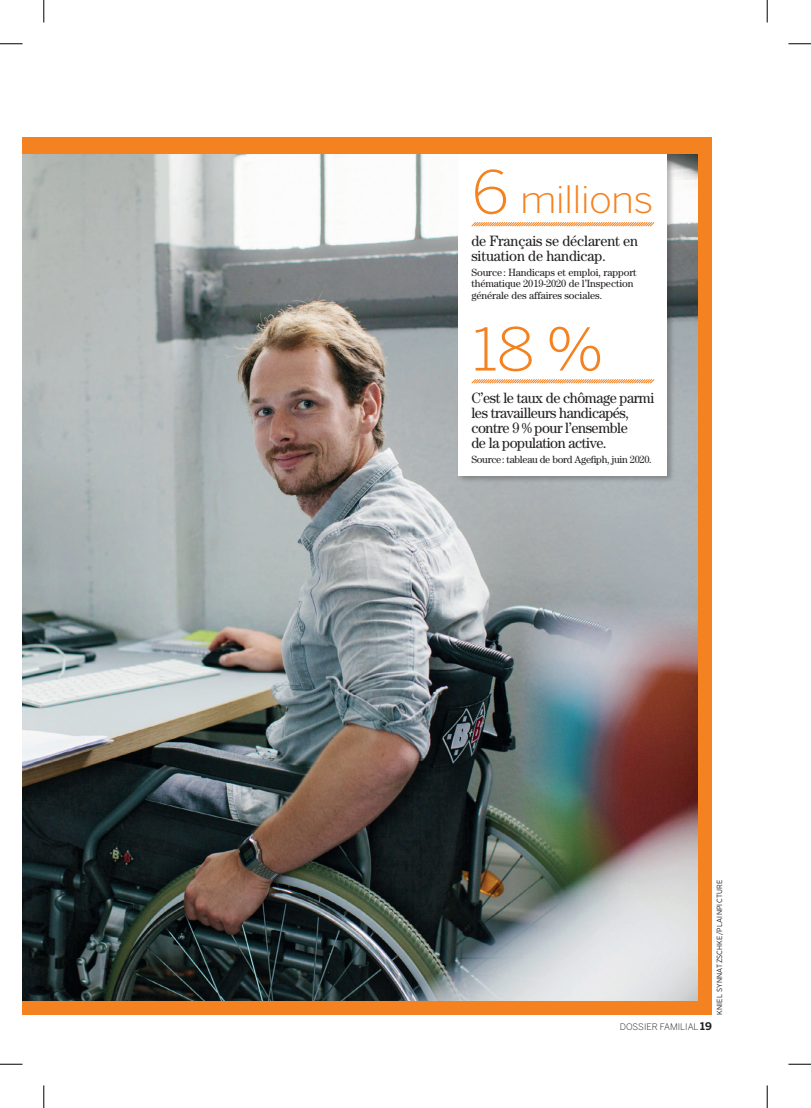
<style>
.page{position:relative;width:811px;height:1108px;background:#fff}
.page>*{position:absolute;margin:0;border:0;box-sizing:border-box;transform-origin:0 0}
.t1{font:300 58.5px "Benton Sans";color:#f58220;scale:1.07 1}
.t2{font:300 37.5px "Benton Sans";letter-spacing:-.02em;color:#f58220;scale:1.07 1}
.t3{font:15px/15px "Century Std";letter-spacing:-.03em;color:#231f20;scale:.95 1}
.t4{font:15px/15px "Century Std";letter-spacing:-.01em;color:#231f20;scale:.95 1}
.t5{font:10.5px/11.2px "Century Std";letter-spacing:-.01em;color:#231f20}
.t6{font:10.5px "Century Std";letter-spacing:-.03em;color:#231f20}
.t7{font:300 9px "Benton Sans";color:#231f20}
.t8{font:7.5px "Gotham Narrow";letter-spacing:.03em;color:#231f20}
.s1{font-size:58.5px}
.s2{font-weight:700;font-size:10.5px}
</style>
<div class="page">
<div style="left:22px;top:137px;width:689px;height:878px;background:#f58220"></div>
<img style="left:22px;top:154px;width:675px;height:846px">
<div style="left:457px;top:153px;width:217px;height:331px;background:#231f20;opacity:.3"></div>
<div style="left:458px;top:155px;width:209px;height:321px;background:#fff"></div>
<svg style="left:471px;top:222px;width:184px;height:5px"></svg>
<svg style="left:471px;top:379px;width:184px;height:5px"></svg>
<svg style="left:0;top:44px;width:22px;height:1px"></svg>
<svg style="left:788px;top:44px;width:22px;height:1px"></svg>
<svg style="left:0;top:1064px;width:22px;height:1px"></svg>
<svg style="left:788px;top:1064px;width:22px;height:1px"></svg>
<svg style="left:44px;top:0;width:1px;height:22px"></svg>
<svg style="left:44px;top:1085px;width:1px;height:23px"></svg>
<svg style="left:766px;top:0;width:1px;height:22px"></svg>
<svg style="left:766px;top:1085px;width:1px;height:23px"></svg>
<h2 class="t2" style="left:471px;top:178px;width:172px"><span class="s1">6</span> millions</h2>
<p class="t4" style="left:471px;top:233px;width:177px">de Français se déclarent en situation de handicap.</p>
<p class="t5" style="left:471px;top:267px;width:167px">Source: Handicaps et emploi, rapport thématique 2019-2020 de l’Inspection générale des affaires sociales.</p>
<h1 class="t1" style="left:471px;top:315px;width:126px">18%</h1>
<p class="t3" style="left:471px;top:390px;width:194px">C’est le taux de chômage parmi les travailleurs handicapés, contre 9 % pour l’ensemble<br>de la population active.</p>
<p class="t6" style="left:471px;top:454px;width:182px">Source: tableau de bord Agefiph, juin 2020.</p>
<p class="t8" style="left:714px;top:1015px;width:137px;rotate:-90deg">KNIEL SYNNATZSCHKE/PLAINPICTURE</p>
<p class="t7" style="left:619px;top:1021px;width:94px">DOSSIER FAMILIAL <span class="s2">19</span></p>
</div>
